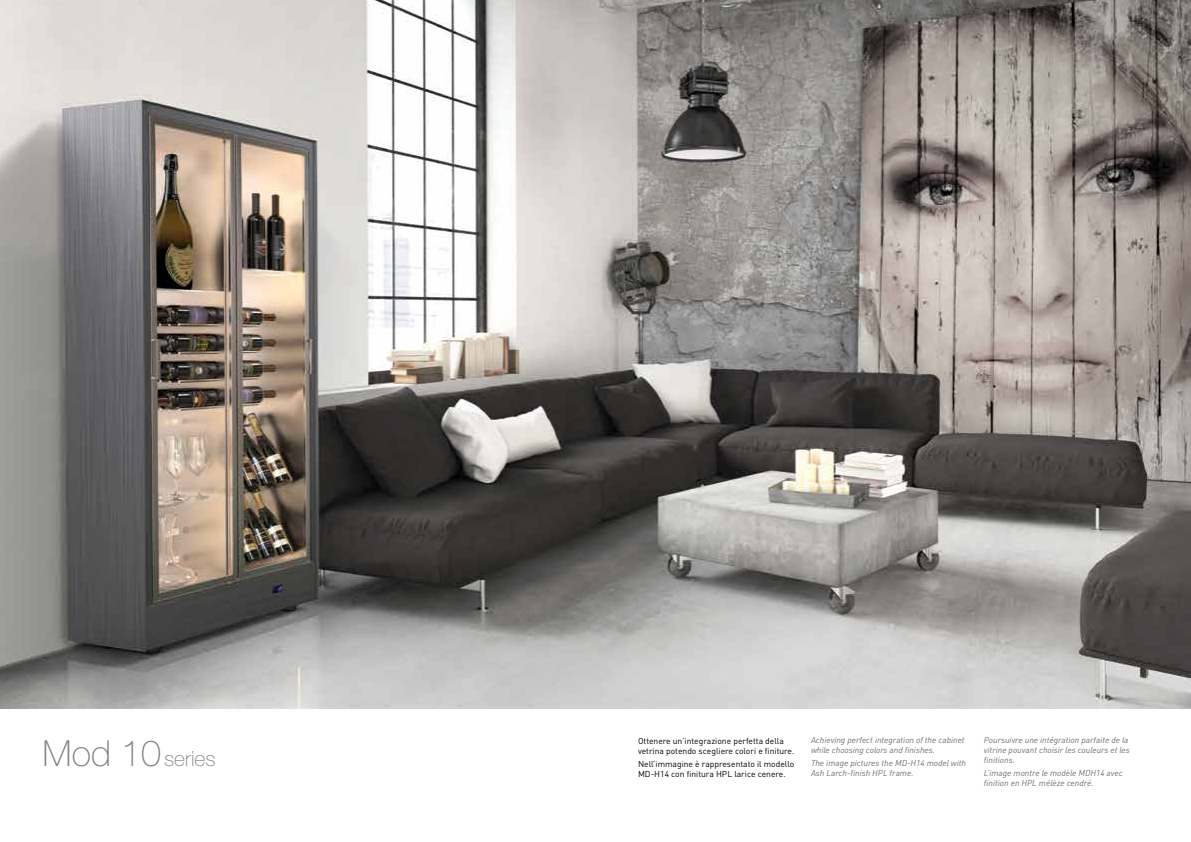
<style>
.page{position:relative;width:1191px;height:842px;background:#fff}
.page>*{position:absolute;margin:0;border:0;box-sizing:border-box;transform-origin:0 0}
.t1{font:100 21px "Helvetica Neue";color:#808285}
.t2{font:italic 8.5px/10px "DIN Pro";color:#6d6e71}
.t3{font:8.5px/10px "DIN";color:#000}
.s1{font-size:36px}
</style>
<div class="page">
<img style="left:0;top:0;width:1191px;height:709px">
<h1 class="t1" style="left:43px;top:746px;width:174px"><span class="s1">Mod 10</span>series</h1>
<p class="t3" style="left:638px;top:736px;width:158px">Ottenere un’integrazione perfetta della vetrina potendo scegliere colori e finiture.</p>
<p class="t3" style="left:638px;top:759px;width:158px">Nell’immagine è rappresentato il modello<br>MD-H14 con finitura HPL larice cenere.</p>
<p class="t2" style="left:811px;top:734px;width:155px">Achieving perfect integration of the cabinet while choosing colors and finishes.</p>
<p class="t2" style="left:811px;top:757px;width:156px">The image pictures the MD-H14 model with<br>Ash Larch-finish HPL frame.</p>
<p class="t2" style="left:984px;top:734px;width:147px">Poursuivre une intégration parfaite de la vitrine pouvant choisir les couleurs et les finitions.</p>
<p class="t2" style="left:984px;top:767px;width:140px">L’image montre le modèle MDH14 avec finition en HPL mélèze cendré.</p>
</div>
